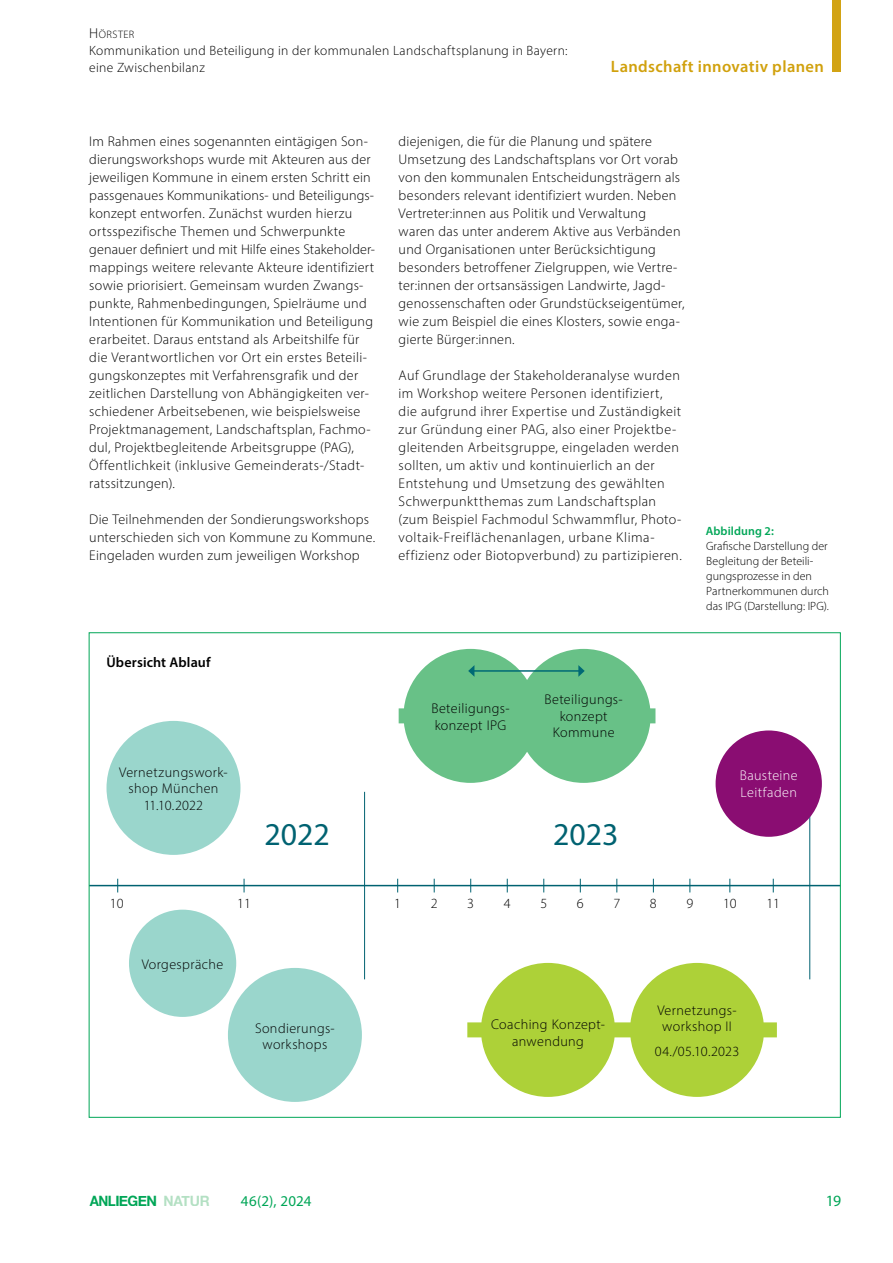
<style>
.page{position:relative;width:893px;height:1263px;background:#fff}
.page>*{position:absolute;margin:0;border:0;box-sizing:border-box;transform-origin:0 0}
.t1{font:31.95px "Myriad Pro";color:#006271}
.t2{font:600 16.5px "Myriad Pro";letter-spacing:.025em;color:#d1a10d}
.t3{font:15.75px "Myriad Pro";color:#00a657}
.t4{font:15px "Myriad Pro";letter-spacing:.005em;color:#00a657}
.t5{font:700 14.25px "Helvetica Neue";letter-spacing:-.035em;color:#00a657;scale:.94 1}
.P__Fließtext_2Sp{font:300 14.1px/18px "Myriad Pro";letter-spacing:.02em;color:#000}
.P__Fließtext_2Sp-2{font:300 14.1px/16.5px "Myriad Pro";letter-spacing:.03em;color:#fff}
.H1__Headline_Fliess{font:600 14.1px "Myriad Pro";letter-spacing:.01em;color:#000}
.t6{font:300 13.5px/16.8px "Myriad Pro";letter-spacing:.025em;color:#000}
.Bildlegende_linksbündig{font:300 12px/15px "Myriad Pro";letter-spacing:.005em;color:#000}
.Bildlegende_Headline_linksbündig{font:600 12px "Myriad Pro";letter-spacing:.01em;color:#00a657}
.t7{font:300 10.8px "Myriad Pro";letter-spacing:.045em;color:#000}
.s1{font-size:14.4px}
.s2{color:rgb(104 193 135/.5)}
</style>
<div class="page">
<div style="left:833px;top:0;width:8px;height:71px;background:#d2a314"></div>
<hr style="left:89px;top:885px;width:751px;height:1px;background:#006271">
<svg style="left:117px;top:879px;width:1px;height:13px"></svg>
<svg style="left:244px;top:879px;width:1px;height:13px"></svg>
<hr style="left:364px;top:792px;width:1px;height:187px;background:#006271">
<hr style="left:809px;top:792px;width:1px;height:187px;background:#006271">
<svg style="left:397px;top:879px;width:1px;height:13px"></svg>
<svg style="left:434px;top:879px;width:1px;height:13px"></svg>
<svg style="left:470px;top:879px;width:1px;height:13px"></svg>
<svg style="left:507px;top:879px;width:1px;height:13px"></svg>
<svg style="left:543px;top:879px;width:1px;height:13px"></svg>
<svg style="left:580px;top:879px;width:1px;height:13px"></svg>
<svg style="left:616px;top:879px;width:1px;height:13px"></svg>
<svg style="left:689px;top:879px;width:1px;height:13px"></svg>
<svg style="left:653px;top:879px;width:1px;height:13px"></svg>
<svg style="left:729px;top:879px;width:1px;height:13px"></svg>
<svg style="left:773px;top:879px;width:1px;height:13px"></svg>
<div style="left:106px;top:721px;width:134px;height:134px;background:#9ad6cc;border-radius:50%"></div>
<div style="left:399px;top:708px;width:256px;height:15px;background:#68c187"></div>
<div style="left:403px;top:649px;width:134px;height:134px;background:#68c187;border-radius:50%"></div>
<div style="left:517px;top:649px;width:134px;height:134px;background:#68c187;border-radius:50%"></div>
<div style="left:716px;top:730px;width:106px;height:107px;background:#8a0d72;border-radius:50%"></div>
<div style="left:467px;top:1022px;width:310px;height:15px;background:#add138"></div>
<div style="left:630px;top:963px;width:134px;height:134px;background:#add138;border-radius:50%"></div>
<div style="left:481px;top:963px;width:134px;height:134px;background:#add138;border-radius:50%"></div>
<div style="left:228px;top:968px;width:134px;height:134px;background:#9ad6cc;border-radius:50%"></div>
<div style="left:129px;top:910px;width:107px;height:107px;background:#9ad6cc;border-radius:50%"></div>
<hr style="left:474px;top:670px;width:105px;height:2px;background:#006975">
<svg style="left:468px;top:665px;width:6px;height:11px"></svg>
<svg style="left:578px;top:665px;width:7px;height:12px"></svg>
<p class="t7" style="left:89px;top:28px;width:47px"><span class="s1">H</span>ÖRSTER</p>
<p class="t6" style="left:89px;top:42px;width:480px">Kommunikation und Beteiligung in der kommunalen Landschaftsplanung in Bayern: eine Zwischenbilanz</p>
<p class="t2" style="left:611px;top:55px;width:215px">Landschaft innovativ planen</p>
<p class="P__Fließtext_2Sp" style="left:89px;top:132px;width:287px">Im Rahmen eines sogenannten eintägigen Son&shy;dierungsworkshops wurde mit Akteuren aus der jeweiligen Kommune in einem ersten Schritt ein passgenaues Kommunikations- und Beteiligungs&shy;konzept entworfen. Zunächst wurden hierzu ortsspezifische Themen und Schwerpunkte genauer definiert und mit Hilfe eines Stakeholder&shy;mappings weitere relevante Akteure identifiziert sowie priorisiert. Gemeinsam wurden Zwangs&shy;punkte, Rahmenbedingungen, Spielräume und Intentionen für Kommunikation und Beteiligung erarbeitet. Daraus entstand als Arbeitshilfe für die Verantwortlichen vor Ort ein erstes Beteili&shy;gungskonzeptes mit Verfahrensgrafik und der zeitlichen Darstellung von Abhängigkeiten ver&shy;schiedener Arbeitsebenen, wie beispielsweise Projektmanagement, Landschaftsplan, Fachmo&shy;dul, Projektbegleitende Arbeitsgruppe (PAG), Öffentlichkeit (inklusive Gemeinderats-/Stadt&shy;ratssitzungen).</p>
<p class="P__Fließtext_2Sp" style="left:89px;top:510px;width:287px">Die Teilnehmenden der Sondierungsworkshops unterschieden sich von Kommune zu Kommune.<br>Eingeladen wurden zum jeweiligen Workshop</p>
<p class="P__Fließtext_2Sp" style="left:399px;top:132px;width:287px">diejenigen, die für die Planung und spätere Umsetzung des Landschaftsplans vor Ort vorab von den kommunalen Entscheidungsträgern als besonders relevant identifiziert wurden. Neben Vertreter:innen aus Politik und Verwaltung waren das unter anderem Aktive aus Verbänden und Organisationen unter Berücksichtigung besonders betroffener Zielgruppen, wie Vertre&shy;ter:innen der ortsansässigen Landwirte, Jagd&shy;genossenschaften oder Grundstückseigentümer, wie zum Beispiel die eines Klosters, sowie enga&shy;gierte Bürger:innen.</p>
<p class="P__Fließtext_2Sp" style="left:399px;top:366px;width:285px">Auf Grundlage der Stakeholderanalyse wurden im Workshop weitere Personen identifiziert, die aufgrund ihrer Expertise und Zuständigkeit zur Gründung einer PAG, also einer Projektbe&shy;gleitenden Arbeitsgruppe, eingeladen werden sollten, um aktiv und kontinuierlich an der Entstehung und Umsetzung des gewählten Schwerpunktthemas zum Landschaftsplan (zum Beispiel Fachmodul Schwammflur, Photo&shy;voltaik-Freiflächenanlagen, urbane Klima&shy;effizienz oder Biotopverbund) zu partizipieren.</p>
<h1 class="H1__Headline_Fliess" style="left:106px;top:654px;width:106px">Übersicht Ablauf</h1>
<p class="P__Fließtext_2Sp" style="left:119px;top:764px;width:110px;line-height:16.5px;text-align:center">Vernetzungswork&shy;shop München<br>11.10.2022</p>
<p class="P__Fließtext_2Sp" style="left:431px;top:700px;width:80px;line-height:16.5px">Beteiligungs&shy;konzept IPG</p>
<p class="P__Fließtext_2Sp" style="left:545px;top:691px;width:80px;line-height:16.5px;text-align:center">Beteiligungs&shy;konzept<br>Kommune</p>
<p class="t1" style="left:265px;top:814px;width:67px">2022</p>
<p class="t1" style="left:553px;top:814px;width:67px">2023</p>
<p class="Bildlegende_Headline_linksbündig" style="left:706px;top:524px;width:70px">Abbildung 2:</p>
<p class="Bildlegende_linksbündig" style="left:706px;top:539px;width:124px">Grafische Darstellung der<br>Begleitung der Beteili&shy;gungsprozesse in den<br>Partnerkommunen durch das IPG (Darstellung: IPG).</p>
<p class="P__Fließtext_2Sp-2" style="left:740px;top:767px;width:59px">Bausteine<br>Leitfaden</p>
<p class="P__Fließtext_2Sp" style="left:110px;top:894px;width:15px">10</p>
<p class="P__Fließtext_2Sp" style="left:237px;top:894px;width:15px">11</p>
<p class="P__Fließtext_2Sp" style="left:394px;top:894px;width:8px">1</p>
<p class="P__Fließtext_2Sp" style="left:431px;top:894px;width:8px">2</p>
<p class="P__Fließtext_2Sp" style="left:467px;top:894px;width:8px">3</p>
<p class="P__Fließtext_2Sp" style="left:504px;top:894px;width:8px">4</p>
<p class="P__Fließtext_2Sp" style="left:540px;top:894px;width:8px">5</p>
<p class="P__Fließtext_2Sp" style="left:577px;top:894px;width:8px">6</p>
<p class="P__Fließtext_2Sp" style="left:613px;top:894px;width:8px">7</p>
<p class="P__Fließtext_2Sp" style="left:650px;top:894px;width:8px">8</p>
<p class="P__Fließtext_2Sp" style="left:686px;top:894px;width:8px">9</p>
<p class="P__Fließtext_2Sp" style="left:723px;top:894px;width:15px">10</p>
<p class="P__Fließtext_2Sp" style="left:766px;top:894px;width:15px">11</p>
<p class="P__Fließtext_2Sp" style="left:142px;top:955px;width:83px">Vorgespräche</p>
<p class="P__Fließtext_2Sp" style="left:255px;top:1019px;width:81px;line-height:16.5px;text-align:center">Sondierungs&shy;workshops</p>
<p class="P__Fließtext_2Sp" style="left:491px;top:1016px;width:115px;line-height:16.5px;text-align:center">Coaching Konzept&shy;anwendung</p>
<p class="P__Fließtext_2Sp" style="left:657px;top:1002px;width:81px;line-height:16.5px;text-align:center">Vernetzungs&shy;workshop II</p>
<p class="P__Fließtext_2Sp" style="left:655px;top:1042px;width:86px">04./05.10.2023</p>
<p class="t5" style="left:90px;top:1189px;width:129px">ANLIEGEN <span class="s2">NATUR</span></p>
<p class="t4" style="left:241px;top:1191px;width:72px">46(2), 2024</p>
<p class="t3" style="left:826px;top:1191px;width:17px">19</p>
</div>
